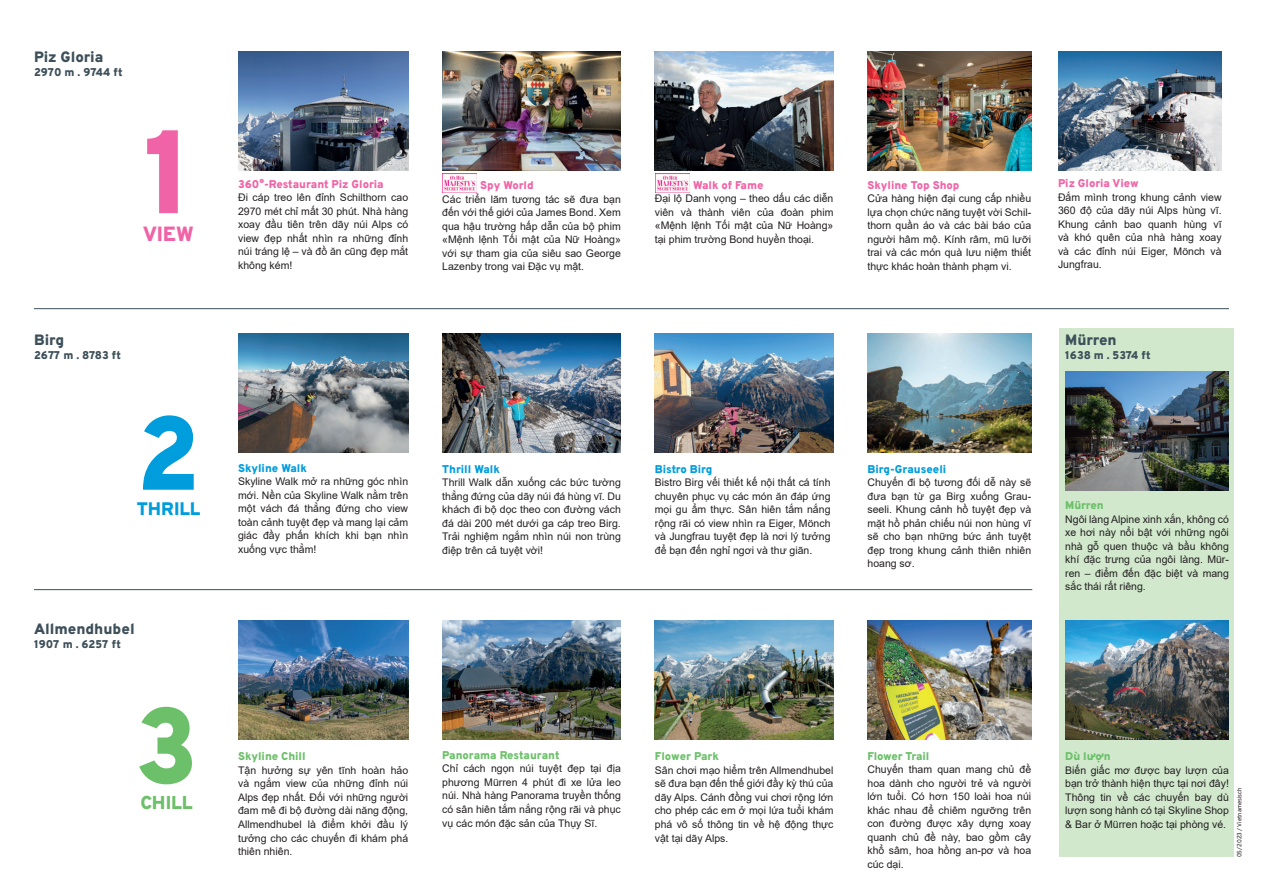
<style>
.page{position:relative;width:1263px;height:893px;background:#fff}
.page>*{position:absolute;margin:0;border:0;box-sizing:border-box;transform-origin:0 0}
.t1{font:900 118.35px "Overpass";color:#f063a6}
.t2{font:900 107.1px "Overpass";color:#6bc069}
.t3{font:900 104.4px "Overpass";color:#009ddc}
.t4{font:900 20.55px "Overpass";color:#f063a6}
.t5{font:900 18.6px "Overpass";color:#6bc069}
.t6{font:900 18.15px "Overpass";color:#009ddc}
.t7{font:900 15px "Overpass";color:#3d4f59}
.t8{font:900 11.25px "Overpass";color:#f063a6}
.t9{font:900 11.25px "Overpass";color:#6bc069}
.t10{font:900 11.25px "Overpass";color:#3d4f59}
.t11{font:900 11.25px "Overpass";color:#009ddc}
.t12{font:900 11.25px "Overpass";color:#019cdc}
.t13{font:900 11.25px "Overpass";letter-spacing:-.02em;color:#6bc069}
.t14{font:10.5px/13.5px "Arial";color:#231f20;text-align:justify}
.t15{font:6px "Overpass";color:#231f20}
</style>
<div class="page">
<hr style="left:34px;top:308px;width:1195px;height:1px;background:#3d4f59">
<img style="left:442px;top:51px;width:179px;height:119px">
<img style="left:655px;top:621px;width:178px;height:119px">
<img style="left:442px;top:334px;width:179px;height:119px">
<img style="left:655px;top:51px;width:178px;height:119px">
<img style="left:1058px;top:51px;width:164px;height:119px">
<hr style="left:34px;top:589px;width:998px;height:1px;background:#3d4f59">
<img style="left:238px;top:334px;width:170px;height:119px">
<img style="left:867px;top:334px;width:164px;height:119px">
<img style="left:867px;top:621px;width:164px;height:119px">
<img style="left:655px;top:334px;width:178px;height:119px">
<div style="left:1059px;top:328px;width:175px;height:529px;background:#d1e8cd"></div>
<img style="left:1065px;top:621px;width:164px;height:119px">
<img style="left:1065px;top:371px;width:164px;height:119px">
<img style="left:238px;top:51px;width:170px;height:119px">
<img style="left:442px;top:173px;width:35px;height:19px">
<img style="left:655px;top:173px;width:34px;height:19px">
<img style="left:867px;top:51px;width:164px;height:119px">
<img style="left:238px;top:621px;width:170px;height:119px">
<img style="left:442px;top:621px;width:179px;height:119px">
<h3 class="t7" style="left:34px;top:45px;width:71px">Piz Gloria</h3>
<p class="t10" style="left:34px;top:63px;width:90px">2970 m . 9744 ft</p>
<h1 class="t1" style="left:143px;top:77px;width:51px">1</h1>
<h3 class="t4" style="left:143px;top:218px;width:52px">VIEW</h3>
<h3 class="t7" style="left:34px;top:328px;width:32px">Birg</h3>
<p class="t10" style="left:34px;top:346px;width:88px">2677 m . 8783 ft</p>
<h3 class="t3" style="left:137px;top:370px;width:65px">2</h3>
<h3 class="t6" style="left:137px;top:494px;width:65px">THRILL</h3>
<h3 class="t7" style="left:34px;top:617px;width:102px">Allmendhubel</h3>
<p class="t10" style="left:34px;top:635px;width:88px">1907 m . 6257 ft</p>
<h2 class="t2" style="left:134px;top:660px;width:66px">3</h2>
<h3 class="t5" style="left:140px;top:787px;width:54px">CHILL</h3>
<p class="t8" style="left:238px;top:175px;width:147px">360°-Restaurant Piz Gloria</p>
<p class="t14" style="left:238px;top:191px;width:172px">Đi cáp treo lên đỉnh Schilthorn cao 2970 mét chỉ mất 30 phút. Nhà hàng xoay đầu tiên trên dãy núi Alps có view đẹp nhất nhìn ra những đỉnh núi tráng lệ – và đồ ăn cũng đẹp mắt không kém!</p>
<p class="t8" style="left:480px;top:176px;width:55px">Spy World</p>
<p class="t14" style="left:442px;top:192px;width:180px">Các triển lãm tương tác sẽ đưa bạn đến với thế giới của James Bond. Xem qua hậu trường hấp dẫn của bộ phim «Mệnh lệnh Tối mật của Nữ Hoàng» với sự tham gia của siêu sao George Lazenby trong vai Đặc vụ mật.</p>
<p class="t8" style="left:693px;top:176px;width:72px">Walk of Fame</p>
<p class="t14" style="left:655px;top:192px;width:180px">Đại lộ Danh vọng – theo dấu các diễn viên và thành viên của đoàn phim «Mệnh lệnh Tối mật của Nữ Hoàng» tại phim trường Bond huyền thoại.</p>
<p class="t8" style="left:867px;top:176px;width:93px">Skyline Top Shop</p>
<p class="t14" style="left:867px;top:192px;width:165px">Cửa hàng hiện đại cung cấp nhiều lựa chọn chức năng tuyệt vời Schil&shy;thorn quần áo và các bài báo của người hâm mộ. Kính râm, mũ lưỡi trai và các món quà lưu niệm thiết thực khác hoàn thành phạm vi.</p>
<p class="t8" style="left:1058px;top:174px;width:82px">Piz Gloria View</p>
<p class="t14" style="left:1058px;top:190px;width:165px">Đắm mình trong khung cảnh view 360 độ của dãy núi Alps hùng vĩ.<br>Khung cảnh bao quanh hùng vĩ và khó quên của nhà hàng xoay và các đỉnh núi Eiger, Mönch và Jungfrau.</p>
<h3 class="t7" style="left:1065px;top:328px;width:53px">Mürren</h3>
<p class="t10" style="left:1065px;top:346px;width:87px">1638 m . 5374 ft</p>
<p class="t11" style="left:238px;top:459px;width:70px">Skyline Walk</p>
<p class="t14" style="left:238px;top:475px;width:172px">Skyline Walk mở ra những góc nhìn mới. Nền của Skyline Walk nằm trên một vách đá thẳng đứng cho view toàn cảnh tuyệt đẹp và mang lại cảm giác đầy phấn khích khi bạn nhìn xuống vực thẳm!</p>
<p class="t11" style="left:442px;top:460px;width:59px">Thrill Walk</p>
<p class="t14" style="left:442px;top:475px;width:180px">Thrill Walk dẫn xuống các bức tường thẳng đứng của dãy núi đá hùng vĩ. Du khách đi bộ dọc theo con đường vách đá dài 200 mét dưới ga cáp treo Birg.<br>Trải nghiệm ngắm nhìn núi non trùng điệp trên cả tuyệt vời!</p>
<p class="t11" style="left:655px;top:460px;width:59px">Bistro Birg</p>
<p class="t14" style="left:655px;top:475px;width:177px">Bistro Birg vếi thiết kế nội thất cá tính chuyên phục vụ các món ăn đáp ứng mọi gu ẩm thực. Sân hiên tắm nắng rộng rãi có view nhìn ra Eiger, Mönch và Jungfrau tuyệt đẹp là nơi lý tưởng để bạn đến nghỉ ngơi và thư giãn.</p>
<p class="t12" style="left:867px;top:460px;width:80px">Birg-Grauseeli</p>
<p class="t14" style="left:867px;top:475px;width:165px">Chuyến đi bộ tương đối dễ này sẽ đưa bạn từ ga Birg xuống Grau&shy;seeli. Khung cảnh hồ tuyệt đẹp và mặt hồ phản chiếu núi non hùng vĩ sẽ cho bạn những bức ảnh tuyệt đẹp trong khung cảnh thiên nhiên hoang sơ.</p>
<p class="t9" style="left:1065px;top:496px;width:40px">Mürren</p>
<p class="t14" style="left:1065px;top:512px;width:165px">Ngôi làng Alpine xinh xắn, không có xe hơi này nổi bật với những ngôi nhà gỗ quen thuộc và bầu không khí đặc trưng của ngôi làng. Mür&shy;ren – điểm đến đặc biệt và mang sắc thái rất riêng.</p>
<p class="t9" style="left:238px;top:747px;width:69px">Skyline Chill</p>
<p class="t14" style="left:238px;top:763px;width:172px">Tận hưởng sự yên tĩnh hoàn hảo và ngắm view của những đỉnh núi Alps đẹp nhất. Đối với những người đam mê đi bộ đường dài năng động, Allmendhubel là điểm khởi đầu lý tưởng cho các chuyến đi khám phá thiên nhiên.</p>
<p class="t9" style="left:442px;top:746px;width:119px">Panorama Restaurant</p>
<p class="t14" style="left:442px;top:762px;width:180px">Chỉ cách ngọn núi tuyệt đẹp tại địa phương Mürren 4 phút đi xe lửa leo núi. Nhà hàng Panorama truyền thống có sân hiên tắm nắng rộng rãi và phục vụ các món đặc sản của Thụy Sĩ.</p>
<p class="t9" style="left:655px;top:747px;width:66px">Flower Park</p>
<p class="t14" style="left:655px;top:763px;width:180px">Sân chơi mạo hiểm trên Allmendhubel sẽ đưa bạn đến thế giới đầy kỳ thú của dãy Alps. Cánh đồng vui chơi rộng lớn cho phép các em ở mọi lứa tuổi khám phá vô số thông tin về hệ động thực vật tại dãy Alps.</p>
<p class="t13" style="left:867px;top:747px;width:63px">Flower Trail</p>
<p class="t14" style="left:867px;top:762px;width:165px">Chuyến tham quan mang chủ đề hoa dành cho người trẻ và người lớn tuổi. Có hơn 150 loài hoa núi khác nhau để chiêm ngưỡng trên con đường được xây dựng xoay quanh chủ đề này, bao gồm cây khổ sâm, hoa hồng an-pơ và hoa cúc dại.</p>
<p class="t9" style="left:1065px;top:747px;width:47px">Dù lượn</p>
<p class="t14" style="left:1065px;top:763px;width:165px">Biến giấc mơ được bay lượn của bạn trở thành hiện thực tại nơi đây!<br>Thông tin về các chuyến bay dù lượn song hành có tại Skyline Shop &amp; Bar ở Mürren hoặc tại phòng vé.</p>
<p class="t15" style="left:1235px;top:857px;width:72px;rotate:-90deg">05/2023 / Vietnamesisch</p>
</div>
